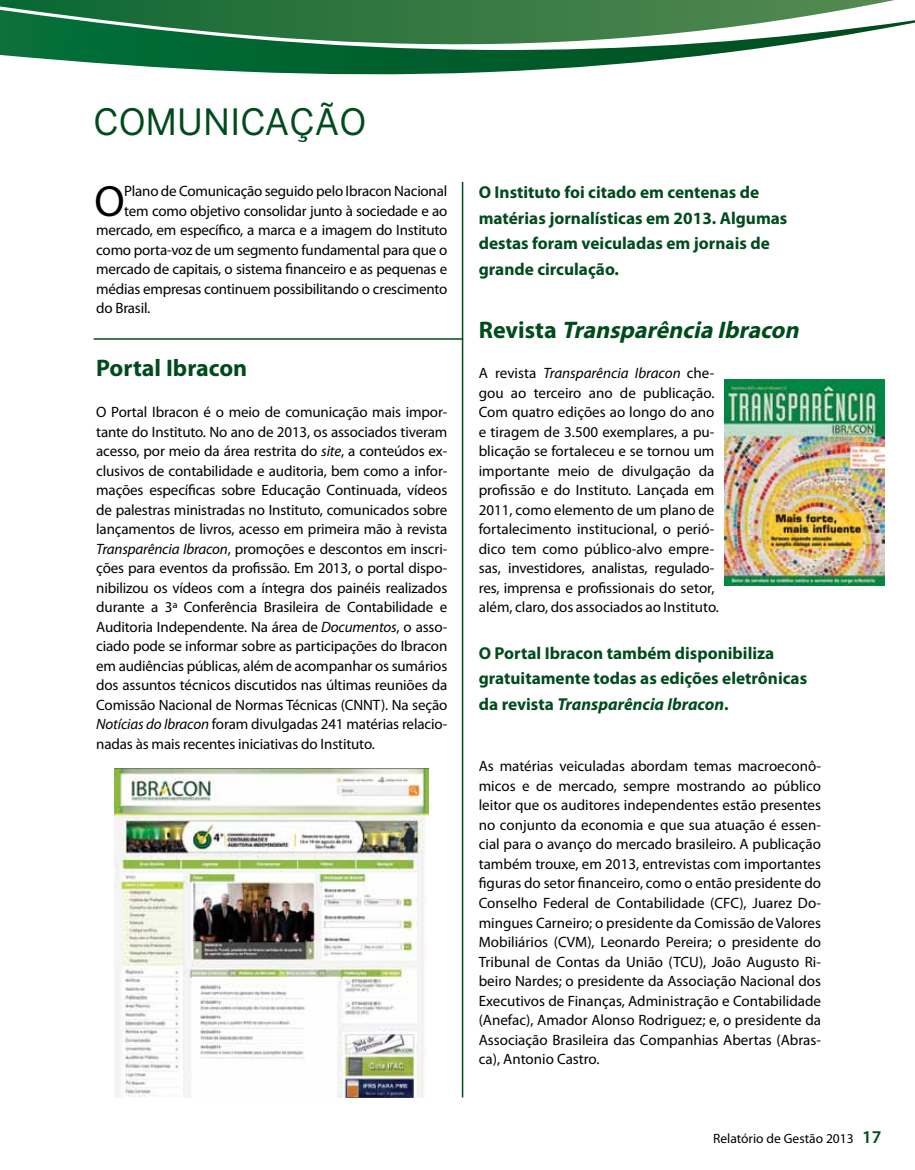
<style>
.page{position:relative;width:915px;height:1170px;background:#fff}
.page>*{position:absolute;margin:0;border:0;box-sizing:border-box;transform-origin:0 0}
.t1{font:43.95px "Myriad Pro";color:#000}
.t2{font:36px "Benton Sans";color:#004b1c}
.t3{font:italic 700 24px "Myriad Pro";color:#004b1c}
.t4{font:700 24px "Myriad Pro";color:#004b1c}
.t5{font:700 17.25px/25.5px "Myriad Pro";color:#004b1c}
.t6{font:15px/19.5px "Myriad Pro";letter-spacing:-.01em;color:#000;text-align:justify}
.t7{font:13.5px "Myriad Pro";color:#000}
.s1{font-style:italic}
.s2{font-style:normal}
.s3{font-weight:600;font-size:18px;color:#004b1c}
</style>
<div class="page">
<svg style="left:0;top:0;width:895px;height:10px;background:#397c48"></svg>
<svg style="left:0;top:10px;width:914px;height:65px"></svg>
<hr style="left:94px;top:338px;width:369px;height:2px;background:#004b1c">
<hr style="left:461px;top:182px;width:2px;height:915px;background:#004b1c">
<img style="left:724px;top:379px;width:159px;height:206px">
<img style="left:115px;top:768px;width:314px;height:329px">
<h2 class="t2" style="left:94px;top:101px;width:274px">COMUNICAÇÃO</h2>
<h1 class="t1" style="left:95px;top:177px;width:32px">O</h1>
<p class="t6" style="left:124px;top:182px;width:324px">Plano de Comunicação seguido pelo Ibracon Nacional</p>
<p class="t6" style="left:124px;top:201px;width:324px">tem como objetivo consolidar junto à sociedade e ao</p>
<p class="t6" style="left:96px;top:221px;width:352px">mercado, em específico, a marca e a imagem do Instituto</p>
<p class="t6" style="left:96px;top:240px;width:352px">como porta-voz de um segmento fundamental para que o</p>
<p class="t6" style="left:96px;top:260px;width:352px">mercado de capitais, o sistema financeiro e as pequenas e</p>
<p class="t6" style="left:96px;top:279px;width:352px">médias empresas continuem possibilitando o crescimento</p>
<p class="t6" style="left:96px;top:299px;width:55px">do Brasil.</p>
<h3 class="t4" style="left:96px;top:353px;width:153px">Portal Ibracon</h3>
<p class="t6" style="left:96px;top:402px;width:352px">O Portal Ibracon é o meio de comunicação mais impor&shy;tante do Instituto. No ano de 2013, os associados tiveram acesso, por meio da área restrita do <span class="s1">site</span>, a conteúdos ex&shy;clusivos de contabilidade e auditoria, bem como a infor&shy;mações específicas sobre Educação Continuada, vídeos de palestras ministradas no Instituto, comunicados sobre lançamentos de livros, acesso em primeira mão à revista <span class="s1">Transparência Ibracon</span>, promoções e descontos em inscri&shy;ções para eventos da profissão. Em 2013, o portal dispo&shy;nibilizou os vídeos com a íntegra dos painéis realizados durante a 3ª Conferência Brasileira de Contabilidade e Auditoria Independente. Na área de <span class="s1">Documentos</span>, o asso&shy;ciado pode se informar sobre as participações do Ibracon em audiências públicas, além de acompanhar os sumários dos assuntos técnicos discutidos nas últimas reuniões da Comissão Nacional de Normas Técnicas (CNNT). Na seção <span class="s1">Notícias do Ibracon</span> foram divulgadas 241 matérias relacio&shy;nadas às mais recentes iniciativas do Instituto.</p>
<p class="t5" style="left:478px;top:179px;width:310px">O Instituto foi citado em centenas de matérias jornalísticas em 2013. Algumas destas foram veiculadas em jornais de grande circulação.</p>
<h3 class="t3" style="left:478px;top:314px;width:327px"><span class="s2">R e v i s t a</span> Transparência Ibracon</h3>
<p class="t6" style="left:478px;top:363px;width:242px;text-align:left">A revista <span class="s1">Transparência Ibracon</span> che&shy;gou ao terceiro ano de publicação.<br>Com quatro edições ao longo do ano e tiragem de 3.500 exemplares, a pu&shy;blicação se fortaleceu e se tornou um importante meio de divulgação da profissão e do Instituto. Lançada em 2011, como elemento de um plano de fortalecimento institucional, o perió&shy;dico tem como público-alvo empre&shy;sas, investidores, analistas, regulado&shy;res, imprensa e profissionais do setor, além, claro, dos associados ao Instituto.</p>
<p class="t5" style="left:478px;top:639px;width:330px">O Portal Ibracon também disponibiliza gratuitamente todas as edições eletrônicas da revista <span class="s1">Transparência Ibracon</span>.</p>
<p class="t6" style="left:478px;top:756px;width:344px">As matérias veiculadas abordam temas macroeconô&shy;micos e de mercado, sempre mostrando ao público leitor que os auditores independentes estão presentes no conjunto da economia e que sua atuação é essen&shy;cial para o avanço do mercado brasileiro. A publicação também trouxe, em 2013, entrevistas com importantes figuras do setor financeiro, como o então presidente do Conselho Federal de Contabilidade (CFC), Juarez Do&shy;mingues Carneiro; o presidente da Comissão de Valores Mobiliários (CVM), Leonardo Pereira; o presidente do Tribunal de Contas da União (TCU), João Augusto Ri&shy;beiro Nardes; o presidente da Associação Nacional dos Executivos de Finanças, Administração e Contabilidade (Anefac), Amador Alonso Rodriguez; e, o presidente da Associação Brasileira das Companhias Abertas (Abras&shy;ca), Antonio Castro.</p>
<p class="t7" style="left:712px;top:1131px;width:170px">Relatório de Gestão 2013 <span class="s3">17</span></p>
</div>
